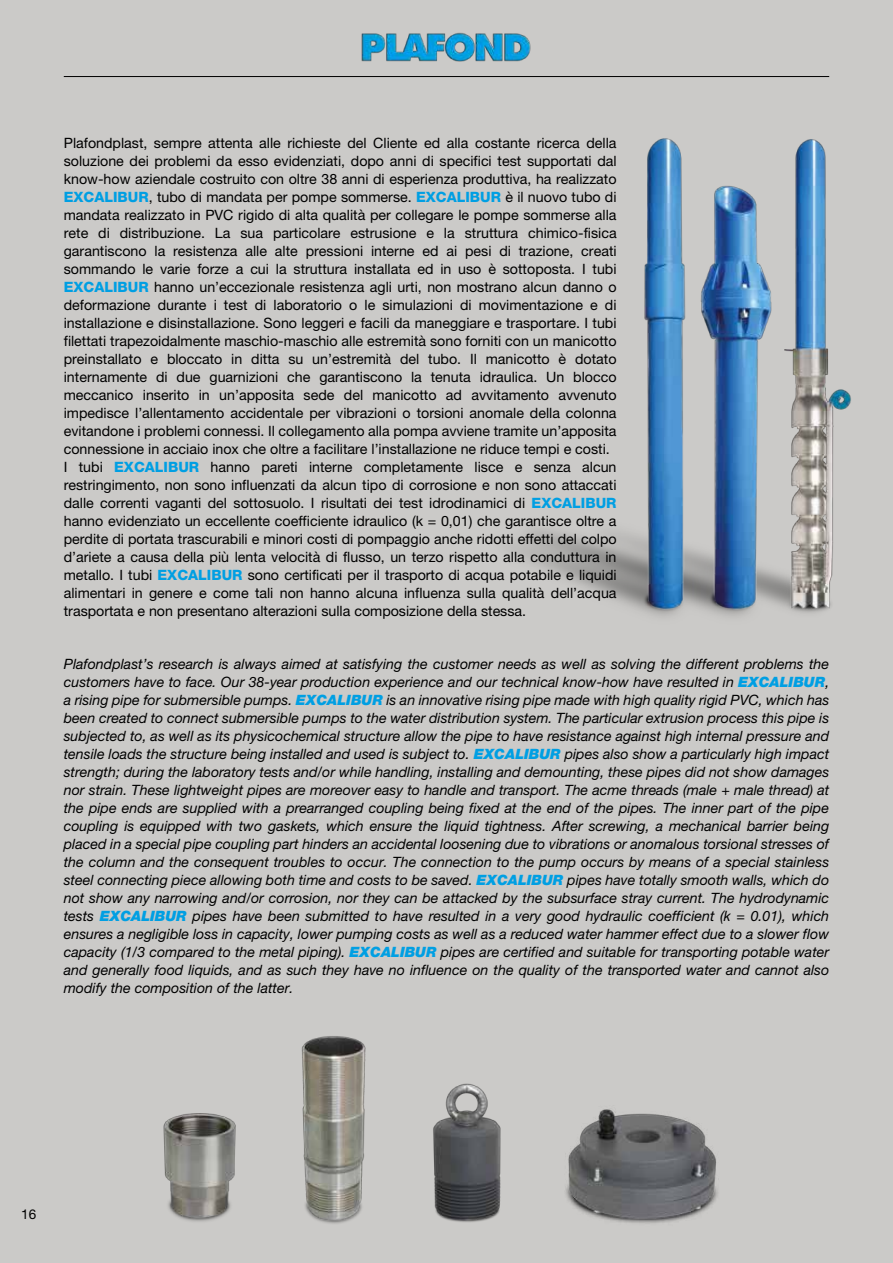
<style>
.page{position:relative;width:893px;height:1263px;background:#cbcac8}
.page>*{position:absolute;margin:0;border:0;box-sizing:border-box;transform-origin:0 0}
.t1{font:14.25px/18px "Helvetica Neue";color:#000}
.t2{font:italic 14.25px/18px "Helvetica Neue";color:#000;text-align:justify}
.t3{font:13.5px "Helvetica Neue";color:#000}
.s1{font-weight:800;color:#009fe3}
.s2{font-weight:900;color:#009fe3}
</style>
<div class="page">
<img style="left:361px;top:32px;width:113px;height:30px">
<hr style="left:64px;top:76px;width:765px;height:1px;background:#000">
<img style="left:566px;top:1109px;width:152px;height:115px">
<img style="left:163px;top:1113px;width:73px;height:109px">
<img style="left:433px;top:1083px;width:68px;height:139px">
<img style="left:301px;top:1036px;width:65px;height:188px">
<img style="left:474px;top:33px;width:377px;height:583px">
<p class="t1" style="left:64px;top:134px;width:554px">Plafondplast, sempre attenta alle richieste del Cliente ed alla costante ricerca della soluzione dei problemi da esso evidenziati, dopo anni di specifici test supportati dal know-how aziendale costruito con oltre 38 anni di esperienza produttiva, ha realizzato <span class="s1">EXCALIBUR</span>, tubo di mandata per pompe sommerse. <span class="s1">EXCALIBUR</span> è il nuovo tubo di mandata realizzato in PVC rigido di alta qualità per collegare le pompe sommerse alla rete di distribuzione. La sua particolare estrusione e la struttura chimico-fisica garantiscono la resistenza alle alte pressioni interne ed ai pesi di trazione, creati sommando le varie forze a cui la struttura installata ed in uso è sottoposta. I tubi <span class="s1">EXCALIBUR</span> hanno un’eccezionale resistenza agli urti, non mostrano alcun danno o deformazione durante i test di laboratorio o le simulazioni di movimentazione e di installazione e disinstallazione. Sono leggeri e facili da maneggiare e trasportare. I tubi filettati trapezoidalmente maschio-maschio alle estremità sono forniti con un manicotto preinstallato e bloccato in ditta su un’estremità del tubo. Il manicotto è dotato internamente di due guarnizioni che garantiscono la tenuta idraulica. Un blocco meccanico inserito in un’apposita sede del manicotto ad avvitamento avvenuto impedisce l’allentamento accidentale per vibrazioni o torsioni anomale della colonna evitandone i problemi connessi. Il collegamento alla pompa avviene tramite un’apposita connessione in acciaio inox che oltre a facilitare l’installazione ne riduce tempi e costi.<br>I tubi <span class="s1">EXCALIBUR</span> hanno pareti interne completamente lisce e senza alcun restringimento, non sono influenzati da alcun tipo di corrosione e non sono attaccati dalle correnti vaganti del sottosuolo. I risultati dei test idrodinamici di <span class="s1">EXCALIBUR </span>hanno evidenziato un eccellente coefficiente idraulico (k = 0,01) che garantisce oltre a perdite di portata trascurabili e minori costi di pompaggio anche ridotti effetti del colpo d’ariete a causa della più lenta velocità di flusso, un terzo rispetto alla conduttura in metallo. I tubi <span class="s1">EXCALIBUR</span> sono certificati per il trasporto di acqua potabile e liquidi alimentari in genere e come tali non hanno alcuna influenza sulla qualità dell’acqua trasportata e non presentano alterazioni sulla composizione della stessa.</p>
<p class="t2" style="left:64px;top:655px;width:767px">Plafondplast’s research is always aimed at satisfying the customer needs as well as solving the different problems the customers have to face. Our 38-year production experience and our technical know-how have resulted in <span class="s2">EXCALIBUR</span>, a rising pipe for submersible pumps. <span class="s2">EXCALIBUR</span> is an innovative rising pipe made with high quality rigid PVC, which has been created to connect submersible pumps to the water distribution system. The particular extrusion process this pipe is subjected to, as well as its physicochemical structure allow the pipe to have resistance against high internal pressure and tensile loads the structure being installed and used is subject to. <span class="s2">EXCALIBUR</span> pipes also show a particularly high impact strength; during the laboratory tests and/or while handling, installing and demounting, these pipes did not show damages nor strain. These lightweight pipes are moreover easy to handle and transport. The acme threads (male + male thread) at the pipe ends are supplied with a prearranged coupling being fixed at the end of the pipes. The inner part of the pipe coupling is equipped with two gaskets, which ensure the liquid tightness. After screwing, a mechanical barrier being placed in a special pipe coupling part hinders an accidental loosening due to vibrations or anomalous torsional stresses of the column and the consequent troubles to occur. The connection to the pump occurs by means of a special stainless steel connecting piece allowing both time and costs to be saved. <span class="s2">EXCALIBUR</span> pipes have totally smooth walls, which do not show any narrowing and/or corrosion, nor they can be attacked by the subsurface stray current. The hydrodynamic tests <span class="s2">EXCALIBUR</span> pipes have been submitted to have resulted in a very good hydraulic coefficient (k = 0.01), which ensures a negligible loss in capacity, lower pumping costs as well as a reduced water hammer effect due to a slower flow capacity (1/3 compared to the metal piping). <span class="s2">EXCALIBUR</span> pipes are certified and suitable for transporting potable water and generally food liquids, and as such they have no influence on the quality of the transported water and cannot also modify the composition of the latter.</p>
<p class="t3" style="left:21px;top:1206px;width:17px">16</p>
</div>
